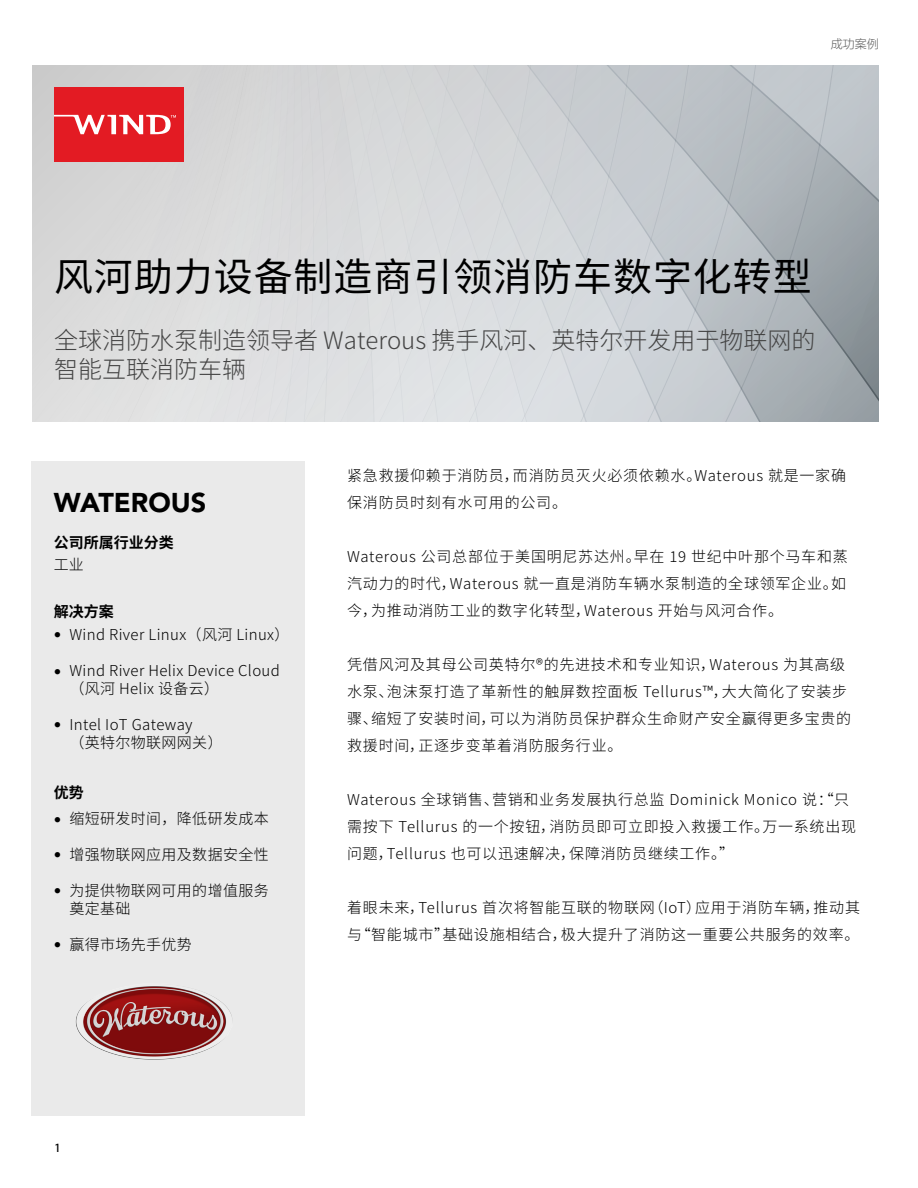
<style>
.page{position:relative;width:918px;height:1188px;background:#fff}
.page>*{position:absolute;margin:0;border:0;box-sizing:border-box;transform-origin:0 0}
.t1{font:39px "Source Han Sans SC";letter-spacing:.025em;color:#000}
.t2{font:900 27px "Avenir LT Std";color:#000}
.t3{font:300 24px/28.8px "Source Han Sans SC";color:#444}
.t4{font:300 15px/27px "Source Han Sans SC";letter-spacing:.05em;color:#000}
.t5{font:300 15px/18px "Source Han Sans SC";letter-spacing:.025em;color:#000}
.t6{font:700 15px "Source Han Sans SC";color:#000}
.t7{font:300 15px "Avenir LT Std";color:#000}
.t8{font:300 12px "Microsoft Ya Hei";color:#606060}
.t9{font:500 10.95px "Avenir LT Std";color:#000}
.s1{font-family:"Avenir LT Std"}
</style>
<div class="page">
<div style="left:31px;top:461px;width:274px;height:655px;background:#eaeaea"></div>
<svg style="left:586px;top:223px;width:293px;height:198px;background:#b6bcc1"></svg>
<svg style="left:586px;top:66px;width:293px;height:157px;background:#bbc1c5"></svg>
<div style="left:241px;top:66px;width:71px;height:355px;background:#dbdcdd"></div>
<div style="left:312px;top:66px;width:7px;height:355px;background:#d9dadc"></div>
<svg style="left:319px;top:66px;width:267px;height:355px;background:#d7dadc"></svg>
<svg style="left:32px;top:66px;width:209px;height:355px;background:#dbc3c4"></svg>
<img style="left:75px;top:986px;width:157px;height:74px">
<p class="t8" style="left:831px;top:36px;width:49px">成功案例</p>
<h1 class="t1" style="left:54px;top:255px;width:759px">风河助力设备制造商引领消防车数字化转型</h1>
<h3 class="t3" style="left:54px;top:326px;width:763px">全球消防水泵制造领导者 Waterous 携手风河、英特尔开发用于物联网的智能互联消防车辆</h3>
<h2 class="t2" style="left:54px;top:486px;width:154px">WATEROUS</h2>
<p class="t6" style="left:54px;top:534px;width:122px">公司所属行业分类</p>
<p class="t4" style="left:54px;top:551px;width:31px">工业</p>
<p class="t6" style="left:54px;top:603px;width:62px">解决方案</p>
<p class="t5" style="left:54px;top:626px;width:237px"><span class="s1">•</span> Wind River Linux（风河 Linux）</p>
<p class="t5" style="left:69px;top:662px;width:212px">Wind River Helix Device Cloud（风河 Helix 设备云）</p>
<p class="t5" style="left:69px;top:716px;width:155px">Intel IoT Gateway<br>（英特尔物联网网关）</p>
<p class="t7" style="left:54px;top:663px;width:9px">•</p>
<p class="t7" style="left:54px;top:716px;width:9px">•</p>
<p class="t6" style="left:54px;top:784px;width:31px">优势</p>
<p class="t7" style="left:54px;top:811px;width:9px">•</p>
<p class="t7" style="left:54px;top:846px;width:9px">•</p>
<p class="t7" style="left:54px;top:882px;width:9px">•</p>
<p class="t5" style="left:69px;top:809px;width:201px">缩短研发时间，降低研发成本</p>
<p class="t5" style="left:69px;top:845px;width:201px">增强物联网应用及数据安全性</p>
<p class="t5" style="left:69px;top:881px;width:201px">为提供物联网可用的增值服务奠定基础</p>
<p class="t5" style="left:69px;top:935px;width:124px">赢得市场先手优势</p>
<p class="t7" style="left:54px;top:936px;width:9px">•</p>
<p class="t4" style="left:347px;top:463px;width:500px">紧急救援仰赖于消防员，而消防员灭火必须依赖水。Waterous 就是一家确保消防员时刻有水可用的公司。</p>
<p class="t4" style="left:347px;top:544px;width:319px">Waterous 公司总部位于美国明尼苏达州。早在</p>
<p class="t4" style="left:347px;top:544px;width:502px;text-align:justify;text-indent:344px">世纪中叶那个马车和蒸汽动力的时代，Waterous 就一直是消防车辆水泵制造的全球领军企业。如今，为推动消防工业的数字化转型，Waterous 开始与风河合作。</p>
<p class="t4" style="left:347px;top:652px;width:505px">凭借风河及其母公司英特尔®的先进技术和专业知识，Waterous 为其高级水泵、泡沫泵打造了革新性的触屏数控面板 Tellurus™，大大简化了安装步骤、缩短了安装时间，可以为消防员保护群众生命财产安全赢得更多宝贵的救援时间，正逐步变革着消防服务行业。</p>
<p class="t4" style="left:347px;top:787px;width:510px">Waterous 全球销售、营销和业务发展执行总监 Dominick Monico 说：“只需按下 Tellurus 的一个按钮，消防员即可立即投入救援工作。万一系统出现问题，Tellurus 也可以迅速解决，保障消防员继续工作。”</p>
<p class="t4" style="left:347px;top:895px;width:514px">着眼未来，Tellurus 首次将智能互联的物联网（IoT）应用于消防车辆，推动其与“智能城市”基础设施相结合，极大提升了消防这一重要公共服务的效率。</p>
<p class="t9" style="left:55px;top:1141px;width:8px">1</p>
</div>
